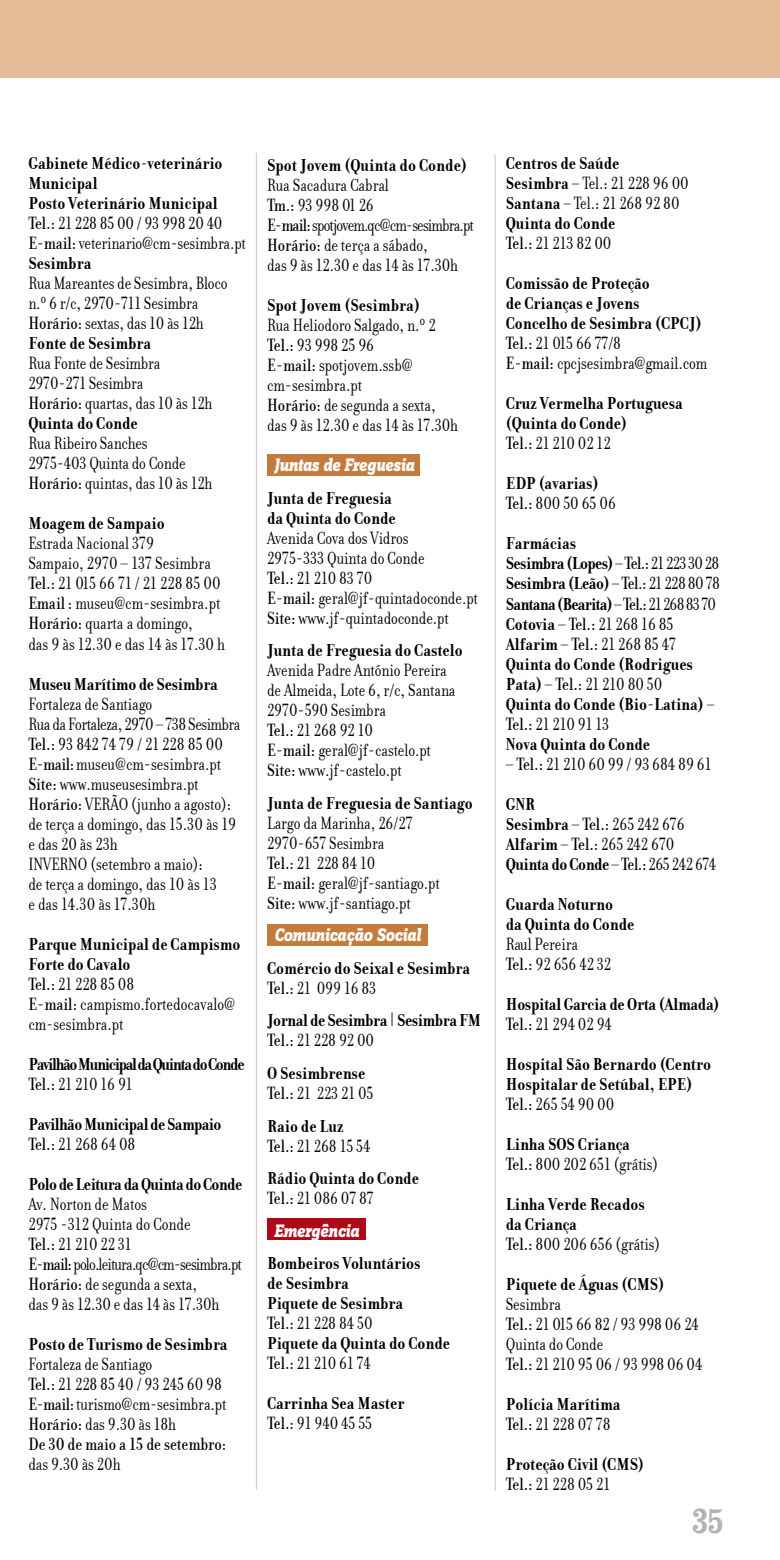
<style>
.page{position:relative;width:780px;height:1560px;background:#fff}
.page>*{position:absolute;margin:0;border:0;box-sizing:border-box;transform-origin:0 0}
.t1{font:700 condensed 35px "Clarendon";color:#b1b3b4}
.t2{font:18.75px/20px "Donatora";letter-spacing:-.005em;color:#000;scale:.9 1}
.t3{font:700 18.75px/20px "Donatora";letter-spacing:-.005em;color:#000;scale:.9 1}
.t4{font:700 18.75px/20px "Donatora";letter-spacing:-.04em;color:#000;scale:.9 1}
.t5{font:700 18.75px/20px "Donatora";letter-spacing:-.08em;color:#000;scale:.9 1}
.t6{font:italic 800 18.75px "Zine Slab Dis";letter-spacing:-.015em;color:#fff;scale:.9 1}
.t7{font:700 18.75px/20px "Donatora";letter-spacing:-.03em;color:#000;scale:.9 1}
.s1{font-weight:500}
.s2{font-weight:400}
.s3{font-weight:700}
</style>
<div class="page">
<div style="left:0;top:0;width:780px;height:78px;background:#e3bb97"></div>
<div style="left:267px;top:454px;width:152px;height:21px;background:#c47b3e"></div>
<div style="left:267px;top:1217px;width:98px;height:22px;background:#af0917"></div>
<div style="left:267px;top:924px;width:160px;height:21px;background:#c47b3e"></div>
<hr style="left:256px;top:153px;width:1px;height:1336px;background:#d0d1d2">
<hr style="left:494px;top:154px;width:2px;height:1336px;background:#d0d1d2">
<p class="t3" style="left:28px;top:153px;width:243px">Gabinete Médico-veterinário<br>Municipal<br>Posto Veterinário Municipal<br><span class="s1">Tel.:</span> <span class="s2">21 228 85 00 / 93 998 20 40<br></span><span class="s1">E-mail:</span> <span class="s2">veterinario@cm-sesimbra.pt<br></span>Sesimbra</p>
<p class="t2" style="left:28px;top:273px;width:223px">Rua Mareantes de Sesimbra, Bloco n.º 6 r/c, 2970-711 Sesimbra<br><span class="s1">Horário:</span> sextas, das 10 às 12h<br><span class="s3">Fonte de Sesimbra</span></p>
<p class="t2" style="left:28px;top:353px;width:206px">Rua Fonte de Sesimbra<br>2970-271 Sesimbra<br><span class="s1">Horário:</span> quartas, das 10 às 12h<br><span class="s3">Quinta do Conde</span></p>
<p class="t2" style="left:28px;top:433px;width:206px">Rua Ribeiro Sanches<br>2975-403 Quinta do Conde<br><span class="s1">Horário:</span> quintas, das 10 às 12h</p>
<p class="t3" style="left:28px;top:513px;width:153px">Moagem de Sampaio</p>
<p class="t2" style="left:28px;top:533px;width:220px">Estrada Nacional 379<br>Sampaio, 2970 – 137 Sesimbra<br><span class="s1">Tel.:</span> 21 015 66 71 / 21 228 85 00<br><span class="s1">Email :</span> museu@cm-sesimbra.pt<br><span class="s1">Horário:</span> quarta a domingo,<br>das 9 às 12.30 e das 14 às 17.30 h</p>
<p class="t3" style="left:28px;top:673px;width:212px">Museu Marítimo de Sesimbra</p>
<p class="t2" style="left:28px;top:693px;width:237px">Fortaleza de Santiago<br>Rua da Fortaleza, 2970 – 738 Sesimbra<br><span class="s1">Tel.:</span> 93 842 74 79 / 21 228 85 00<br><span class="s1">E-mail:</span> museu@cm-sesimbra.pt<br><span class="s1">Site:</span> www.museusesimbra.pt<br><span class="s1">Horário:</span> VERÃO (junho a agosto): de terça a domingo, das 15.30 às 19 e das 20 às 23h<br>INVERNO (setembro a maio):<br>de terça a domingo, das 10 às 13<br>e das 14.30 às 17.30h</p>
<p class="t2" style="left:28px;top:933px;width:237px"><span class="s3">Parque Municipal de Campismo<br>Forte do Cavalo<br></span><span class="s1">Tel.:</span> 21 228 85 08<br><span class="s1">E-mail:</span> campismo.fortedocavalo@ cm-sesimbra.pt</p>
<p class="t5" style="left:28px;top:1053px;width:242px">Pavilhão Municipal da Quinta do Conde<br><span class="s1">Tel.:</span> <span class="s2">21 210 16 91</span></p>
<p class="t4" style="left:28px;top:1113px;width:216px">Pavilhão Municipal de Sampaio<br><span class="s1">Tel.:</span> <span class="s2">21 268 64 08</span></p>
<p class="t4" style="left:28px;top:1173px;width:239px">Polo de Leitura da Quinta do Conde</p>
<p class="t2" style="left:28px;top:1193px;width:239px">Av. Norton de Matos<br>2975 -312 Quinta do Conde<br><span class="s1">Tel.:</span> 21 210 22 31<br><span class="s1">E-mail:</span> polo.leitura.qc@cm-sesimbra.pt<br><span class="s1">Horário:</span> de segunda a sexta,<br>das 9 às 12.30 e das 14 às 17.30h</p>
<p class="t3" style="left:28px;top:1333px;width:223px">Posto de Turismo de Sesimbra</p>
<p class="t2" style="left:28px;top:1353px;width:221px">Fortaleza de Santiago<br><span class="s1">Tel.:</span> 21 228 85 40 / 93 245 60 98<br><span class="s1">E-mail:</span> turismo@cm-sesimbra.pt<br><span class="s1">Horário:</span> das 9.30 às 18h<br><span class="s1">De 30 de maio a 15 de setembro:</span></p>
<p class="t2" style="left:28px;top:1453px;width:104px">das 9.30 às 20h</p>
<p class="t3" style="left:267px;top:155px;width:224px">Spot Jovem (Quinta do Conde)</p>
<p class="t2" style="left:267px;top:175px;width:231px">Rua Sacadura Cabral<br><span class="s1">Tm.:</span> 93 998 01 26<br><span class="s1">E-mail:</span> spotjovem.qc@cm-sesimbra.pt<br><span class="s1">Horário:</span> de terça a sábado,<br>das 9 às 12.30 e das 14 às 17.30h</p>
<p class="t3" style="left:267px;top:295px;width:171px">Spot Jovem (Sesimbra)</p>
<p class="t2" style="left:267px;top:315px;width:214px">Rua Heliodoro Salgado, n.º 2<br><span class="s1">Tel.:</span> 93 998 25 96<br><span class="s1">E-mail:</span> spotjovem.ssb@ cm-sesimbra.pt<br><span class="s1">Horário:</span> de segunda a sexta, das 9 às 12.30 e das 14 às 17.30h</p>
<p class="t6" style="left:274px;top:455px;width:157px">Juntas de Freguesia</p>
<p class="t3" style="left:267px;top:487px;width:144px">Junta de Freguesia da Quinta do Conde</p>
<p class="t2" style="left:267px;top:527px;width:236px">Avenida Cova dos Vidros<br>2975-333 Quinta do Conde<br><span class="s1">Tel.:</span> 21 210 83 70<br><span class="s1">E-mail:</span> geral@jf-quintadoconde.pt<br><span class="s1">Site:</span> www.jf-quintadoconde.pt</p>
<p class="t3" style="left:267px;top:640px;width:219px">Junta de Freguesia do Castelo</p>
<p class="t2" style="left:267px;top:660px;width:211px">Avenida Padre António Pereira de Almeida, Lote 6, r/c, Santana<br>2970-590 Sesimbra<br><span class="s1">Tel.:</span> 21 268 92 10<br><span class="s1">E-mail:</span> geral@jf-castelo.pt<br><span class="s1">Site:</span> www.jf-castelo.pt</p>
<p class="t3" style="left:267px;top:792px;width:230px">Junta de Freguesia de Santiago</p>
<p class="t2" style="left:267px;top:812px;width:193px">Largo da Marinha, 26/27<br>2970-657 Sesimbra<br><span class="s1">Tel.:</span> 21 228 84 10<br><span class="s1">E-mail:</span> geral@jf-santiago.pt<br><span class="s1">Site:</span> www.jf-santiago.pt</p>
<p class="t6" style="left:274px;top:925px;width:164px">Comunicação Social</p>
<p class="t3" style="left:267px;top:957px;width:227px">Comércio do Seixal e Sesimbra<br><span class="s1">Tel.:</span> <span class="s2">21 099 16 83</span></p>
<p class="t7" style="left:267px;top:1010px;width:239px">Jornal de Sesimbra | Sesimbra FM<br><span class="s1">Tel.:</span> <span class="s2">21 228 92 00</span></p>
<p class="t3" style="left:267px;top:1062px;width:120px">O Sesimbrense<br><span class="s1">Tel.:</span> <span class="s2">21 223 21 05</span></p>
<p class="t3" style="left:267px;top:1115px;width:116px">Raio de Luz<br><span class="s1">Tel.:</span> <span class="s2">21 268 15 54</span></p>
<p class="t3" style="left:267px;top:1167px;width:170px">Rádio Quinta do Conde<br><span class="s1">Tel.:</span> <span class="s2">21 086 07 87</span></p>
<p class="t6" style="left:274px;top:1220px;width:96px">Emergência</p>
<p class="t3" style="left:267px;top:1252px;width:205px">Bombeiros Voluntários<br>de Sesimbra<br>Piquete de Sesimbra<br><span class="s1">Tel.:</span> <span class="s2">21 228 84 50<br></span>Piquete da Quinta do Conde<br><span class="s1">Tel.:</span> <span class="s2">21 210 61 74</span></p>
<p class="t3" style="left:267px;top:1393px;width:154px">Carrinha Sea Master<br><span class="s1">Tel.:</span> <span class="s2">91 940 45 55</span></p>
<p class="t3" style="left:506px;top:153px;width:205px">Centros de Saúde<br>Sesimbra <span class="s2">– Tel.: 21 228 96 00<br></span>Santana <span class="s2">– Tel.: 21 268 92 80<br></span>Quinta do Conde<br><span class="s1">Tel.:</span> <span class="s2">21 213 82 00</span></p>
<p class="t3" style="left:506px;top:273px;width:225px">Comissão de Proteção<br>de Crianças e Jovens<br>Concelho de Sesimbra (CPCJ)<br><span class="s1">Tel.:</span> <span class="s2">21 015 66 77/8<br></span><span class="s1">E-mail:</span> <span class="s2">cpcjsesimbra@gmail.com</span></p>
<p class="t3" style="left:506px;top:393px;width:198px">Cruz Vermelha Portuguesa (Quinta do Conde)<br><span class="s1">Tel.:</span> <span class="s2">21 210 02 12</span></p>
<p class="t3" style="left:506px;top:473px;width:124px">EDP (avarias)<br><span class="s1">Tel.:</span> <span class="s2">800 50 65 06</span></p>
<p class="t3" style="left:506px;top:533px;width:239px">Farmácias<br>Sesimbra (Lopes) <span class="s2">–</span> <span class="s1">Tel.:</span> <span class="s2">21 223 30 28<br></span>Sesimbra (Leão) <span class="s2">–</span> <span class="s1">Tel.:</span> <span class="s2">21 228 80 78<br></span>Santana (Bearita) <span class="s2">–</span> <span class="s1">Tel.:</span> <span class="s2">21 268 83 70<br></span>Cotovia <span class="s2">–</span> <span class="s1">Tel.:</span> <span class="s2">21 268 16 85<br></span>Alfarim <span class="s2">–</span> <span class="s1">Tel.:</span> <span class="s2">21 268 85 47<br></span>Quinta do Conde (Rodrigues<br>Pata) <span class="s2">–</span> <span class="s1">Tel.:</span> <span class="s2">21 210 80 50<br></span>Quinta do Conde (Bio-Latina) <span class="s2">–<br></span><span class="s1">Tel.:</span> <span class="s2">21 210 91 13<br></span>Nova Quinta do Conde</p>
<p class="t2" style="left:506px;top:743px;width:230px;line-height:40px">– <span class="s1">Tel.:</span> 21 210 60 99 / 93 684 89 61<br><span class="s3">GNR</span></p>
<p class="t2" style="left:506px;top:813px;width:235px"><span class="s3">Sesimbra</span> – <span class="s1">Tel.:</span> 265 242 676<br><span class="s3">Alfarim</span> – <span class="s1">Tel.:</span> 265 242 670<br><span class="s3">Quinta do Conde</span> – <span class="s1">Tel.:</span> 265 242 674</p>
<p class="t3" style="left:506px;top:893px;width:144px">Guarda Noturno<br>da Quinta do Conde</p>
<p class="t2" style="left:506px;top:933px;width:119px">Raul Pereira<br><span class="s1">Tel.:</span> 92 656 42 32</p>
<p class="t3" style="left:506px;top:993px;width:239px">Hospital Garcia de Orta (Almada)<br><span class="s1">Tel.:</span> <span class="s2">21 294 02 94</span></p>
<p class="t3" style="left:506px;top:1053px;width:229px">Hospital São Bernardo (Centro<br>Hospitalar de Setúbal, EPE)<br><span class="s1">Tel.:</span> <span class="s2">265 54 90 00</span></p>
<p class="t2" style="left:506px;top:1133px;width:171px"><span class="s3">Linha SOS Criança<br></span><span class="s1">Tel.:</span> 800 202 651 (grátis)</p>
<p class="t3" style="left:506px;top:1193px;width:173px">Linha Verde Recados da Criança<br><span class="s1">Tel.:</span> <span class="s2">800 206 656 (grátis)</span></p>
<p class="t3" style="left:506px;top:1273px;width:178px">Piquete de Águas (CMS)</p>
<p class="t2" style="left:506px;top:1293px;width:220px">Sesimbra<br><span class="s1">Tel.:</span> 21 015 66 82 / 93 998 06 24<br>Quinta do Conde<br><span class="s1">Tel.:</span> 21 210 95 06 / 93 998 06 04</p>
<p class="t3" style="left:506px;top:1393px;width:129px">Polícia Marítima<br><span class="s1">Tel.:</span> <span class="s2">21 228 07 78</span></p>
<p class="t3" style="left:506px;top:1453px;width:155px">Proteção Civil (CMS)<br><span class="s1">Tel.:</span> <span class="s2">21 228 05 21</span></p>
<h1 class="t1" style="left:692px;top:1499px;width:32px">35</h1>
</div>
